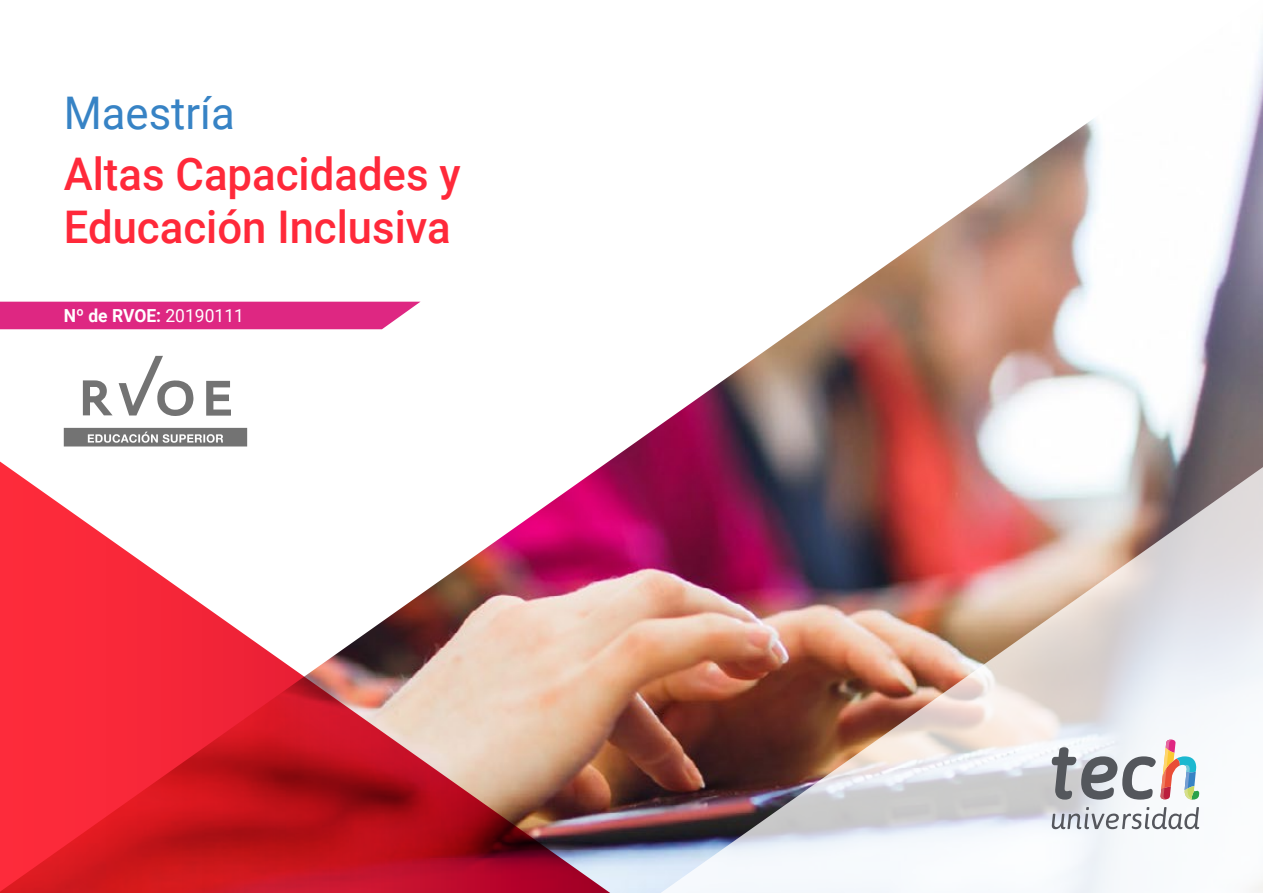
<style>
.page{position:relative;width:1263px;height:893px;background:#fff}
.page>*{position:absolute;margin:0;border:0;box-sizing:border-box;transform-origin:0 0}
.t1{font:500 45px/52.5px "Roboto";color:#ff293a}
.t2{font:45px "Roboto";color:#3783c5}
.t3{font:700 18px "Roboto";color:#fff}
.s1{font-weight:400}
</style>
<div class="page">
<img style="left:0;top:34px;width:1263px;height:420px">
<svg style="left:0;top:446px;width:640px;height:447px"></svg>
<img style="left:631px;top:454px;width:632px;height:439px">
<svg style="left:119px;top:356px;width:74px;height:60px"></svg>
<svg style="left:206px;top:381px;width:25px;height:35px"></svg>
<svg style="left:83px;top:380px;width:30px;height:35px"></svg>
<svg style="left:64px;top:428px;width:183px;height:18px;background:#898989"></svg>
<div style="left:0;top:302px;width:420px;height:27px;background:#de2782"></div>
<svg style="left:1052px;top:740px;width:147px;height:60px"></svg>
<svg style="left:1052px;top:807px;width:147px;height:22px"></svg>
<p class="t2" style="left:64px;top:82px;width:173px">Maestría</p>
<p class="t1" style="left:64px;top:147px;width:398px">Altas Capacidades y<br>Educación Inclusiva</p>
<p class="t3" style="left:64px;top:303px;width:182px">Nº de RVOE: <span class="s1">20190111</span></p>
</div>
